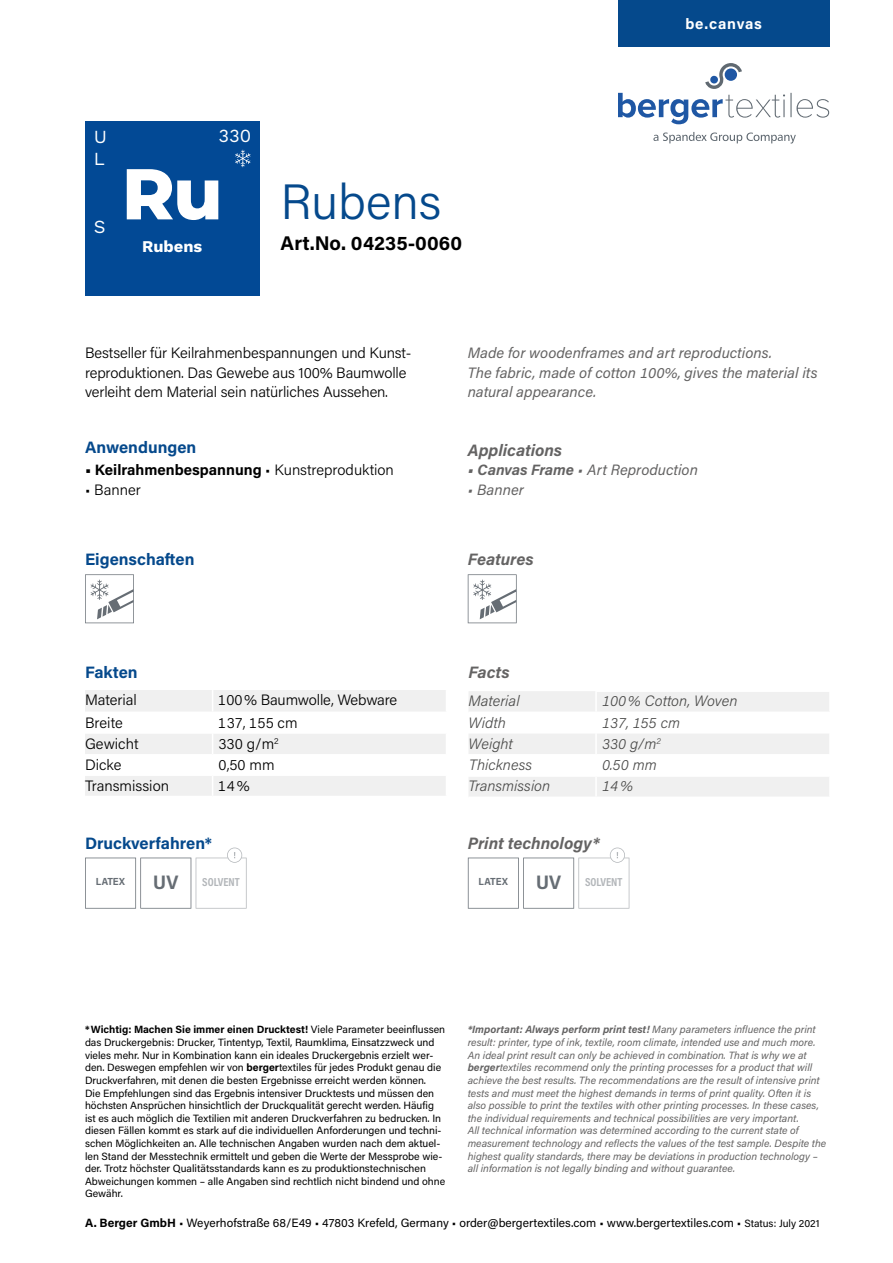
<style>
.page{position:relative;width:893px;height:1263px;background:#fff}
.page>*{position:absolute;margin:0;border:0;box-sizing:border-box;transform-origin:0 0}
.t1{font:800 71.7px "Montserrat";color:#fff}
.t2{font:300 49.5px "Acumin Pro";color:#05498c}
.t3{font:700 19.8px "Acumin Pro";letter-spacing:.005em;color:#000}
.t4{font:18.45px "Work Sans";color:#fff}
.t5{font:700 16.5px "Acumin Pro";color:#05498c}
.t6{font:italic 700 16.5px "Acumin Pro";color:#646363}
.t7{font:700 16.35px "Work Sans";color:#fff}
.t8{font:300 15px/19.5px "Acumin Pro";letter-spacing:-.01em;color:#000}
.t9{font:italic 15px/19.5px "Acumin Pro";color:#646363}
.t10{font:italic 300 15px "Acumin Pro";color:#4a4a49}
.t11{font:700 15px "Acumin Pro";color:#000}
.t12{font:700 15px "Acumin Pro";letter-spacing:.045em;color:#fff}
.t13{font:12px "Acumin Pro";color:#000}
.t14{font:700 11.7px "Acumin Pro Cond";color:#666d74}
.t15{font:10.5px/12.6px "Acumin Pro";color:#000}
.t16{font:italic 10.5px/12.6px "Acumin Pro";color:#646363}
.t17{font:700 10.35px "Acumin Pro Semi Cond";letter-spacing:.02em;color:#666d74}
.s1{font-weight:300}
.s2{font-weight:700}
.s3{font-family:"Acumin Pro Semi Cond";font-size:19.65px}
.s4{font-size:10.5px}
</style>
<div class="page">
<div style="left:85px;top:121px;width:174px;height:174px;background:#024995"></div>
<svg style="left:235px;top:150px;width:16px;height:17px"></svg>
<div style="left:618px;top:0;width:211px;height:47px;background:#05498c"></div>
<svg style="left:85px;top:574px;width:49px;height:49px"></svg>
<svg style="left:468px;top:574px;width:49px;height:49px"></svg>
<svg style="left:85px;top:847px;width:162px;height:62px"></svg>
<svg style="left:468px;top:847px;width:161px;height:62px"></svg>
<svg style="left:85px;top:690px;width:361px;height:106px"></svg>
<svg style="left:469px;top:691px;width:360px;height:105px"></svg>
<svg style="left:618px;top:63px;width:211px;height:61px"></svg>
<div style="left:725px;top:68px;width:12px;height:13px;background:#1f57a4;border-radius:50%"></div>
<svg style="left:653px;top:132px;width:143px;height:12px"></svg>
<h3 class="t4" style="left:94px;top:126px;width:15px">U</h3>
<h3 class="t4" style="left:218px;top:125px;width:34px">330</h3>
<h3 class="t4" style="left:94px;top:148px;width:13px">L</h3>
<h3 class="t4" style="left:94px;top:216px;width:13px">S</h3>
<h1 class="t1" style="left:122px;top:141px;width:102px">Ru</h1>
<h3 class="t7" style="left:142px;top:237px;width:62px">Rubens</h3>
<h2 class="t2" style="left:281px;top:168px;width:162px">Rubens</h2>
<h3 class="t3" style="left:281px;top:230px;width:183px">Art.No. 04235-0060</h3>
<h3 class="t12" style="left:685px;top:13px;width:78px">be.canvas</h3>
<h3 class="t8" style="left:85px;top:342px;width:328px">Bestseller für Keilrahmenbespannungen und Kunst&shy;reproduktionen. Das Gewebe aus 100% Baumwolle verleiht dem Material sein natürliches Aussehen.</h3>
<h3 class="t5" style="left:85px;top:436px;width:113px">Anwendungen</h3>
<h3 class="t11" style="left:85px;top:459px;width:310px">• Keilrahmenbespannung <span class="s1">• Kunstreproduktion</span></h3>
<h3 class="t8" style="left:85px;top:479px;width:57px">• Banner</h3>
<h3 class="t9" style="left:468px;top:342px;width:351px">Made for woodenframes and art reproductions.<br>The fabric, made of cotton 100%, gives the material its natural appearance.</h3>
<h3 class="t6" style="left:468px;top:438px;width:96px">Applications</h3>
<h3 class="t9" style="left:468px;top:459px;width:232px"><span class="s2">• Canvas Frame</span> • Art Reproduction</h3>
<h3 class="t9" style="left:468px;top:479px;width:58px">• Banner</h3>
<h3 class="t5" style="left:85px;top:548px;width:111px">Eigenschaften</h3>
<h3 class="t6" style="left:468px;top:548px;width:68px">Features</h3>
<h3 class="t5" style="left:85px;top:660px;width:54px">Fakten</h3>
<h3 class="t8" style="left:85px;top:690px;width:53px">Material</h3>
<h3 class="t8" style="left:219px;top:690px;width:180px">100% Baumwolle, Webware</h3>
<h3 class="t8" style="left:85px;top:712px;width:39px">Breite</h3>
<h3 class="t8" style="left:219px;top:712px;width:80px">137, 155 cm</h3>
<h3 class="t8" style="left:85px;top:733px;width:55px">Gewicht</h3>
<h3 class="t8" style="left:219px;top:733px;width:62px">330 g/m<sup>2</sup></h3>
<h3 class="t8" style="left:85px;top:754px;width:38px">Dicke</h3>
<h3 class="t8" style="left:219px;top:754px;width:58px">0,50 mm</h3>
<h3 class="t8" style="left:85px;top:775px;width:86px">Transmission</h3>
<h3 class="t8" style="left:219px;top:775px;width:32px">14%</h3>
<h3 class="t6" style="left:468px;top:660px;width:43px">Facts</h3>
<h3 class="t10" style="left:468px;top:691px;width:53px">Material</h3>
<h3 class="t10" style="left:602px;top:691px;width:137px">100% Cotton, Woven</h3>
<h3 class="t10" style="left:468px;top:712px;width:39px">Width</h3>
<h3 class="t10" style="left:602px;top:712px;width:80px">137, 155 cm</h3>
<h3 class="t10" style="left:468px;top:733px;width:46px">Weight</h3>
<h3 class="t10" style="left:602px;top:733px;width:60px">330 g/m<sup>2</sup></h3>
<h3 class="t10" style="left:469px;top:754px;width:64px">Thickness</h3>
<h3 class="t10" style="left:602px;top:754px;width:56px">0.50 mm</h3>
<h3 class="t10" style="left:468px;top:776px;width:83px">Transmission</h3>
<h3 class="t10" style="left:602px;top:776px;width:32px">14%</h3>
<h3 class="t5" style="left:85px;top:832px;width:128px">Druckverfahren*</h3>
<h3 class="t6" style="left:468px;top:832px;width:133px">Print technology*</h3>
<p class="t17" style="left:96px;top:874px;width:31px">LATEX</p>
<p class="t14" style="left:153px;top:874px;width:88px"><span class="s3">UV</span> SOLVENT</p>
<p class="t17" style="left:479px;top:874px;width:31px">LATEX</p>
<p class="t14" style="left:536px;top:874px;width:88px"><span class="s3">UV</span> SOLVENT</p>
<p class="t15" style="left:85px;top:1023px;width:362px"><span class="s2">*Wichtig: Machen Sie immer einen Drucktest!</span> Viele Parameter beeinflussen das Druckergebnis: Drucker, Tintentyp, Textil, Raumklima, Einsatzzweck und vieles mehr. Nur in Kombination kann ein ideales Druckergebnis erzielt wer&shy;den. Deswegen empfehlen wir von <span class="s2">berger</span>textiles für jedes Produkt genau die Druckverfahren, mit denen die besten Ergebnisse erreicht werden können.<br>Die Empfehlungen sind das Ergebnis intensiver Drucktests und müssen den höchsten Ansprüchen hinsichtlich der Druckqualität gerecht werden. Häufig ist es auch möglich die Textilien mit anderen Druckverfahren zu bedrucken. In diesen Fällen kommt es stark auf die individuellen Anforderungen und techni&shy;schen Möglichkeiten an. Alle technischen Angaben wurden nach dem aktuel&shy;len Stand der Messtechnik ermittelt und geben die Werte der Messprobe wie&shy;der. Trotz höchster Qualitätsstandards kann es zu produktionstechnischen Abweichungen kommen – alle Angaben sind rechtlich nicht bindend und ohne Gewähr.</p>
<p class="t16" style="left:468px;top:1023px;width:360px"><span class="s2">*Important: Always perform print test!</span> Many parameters influence the print result: printer, type of ink, textile, room climate, intended use and much more.<br>An ideal print result can only be achieved in combination. That is why we at <span class="s2">berger</span>textiles recommend only the printing processes for a product that will achieve the best results. The recommendations are the result of intensive print tests and must meet the highest demands in terms of print quality. Often it is also possible to print the textiles with other printing processes. In these cases, the individual requirements and technical possibilities are very important.<br>All technical information was determined according to the current state of measurement technology and reflects the values of the test sample. Despite the highest quality standards, there may be deviations in production technology – all information is not legally binding and without guarantee.</p>
<p class="t13" style="left:85px;top:1214px;width:736px"><span class="s2">A. Berger GmbH</span> • Weyerhofstraße 68/E49 • 47803 Krefeld, Germany • order@bergertextiles.com • www.bergertextiles.com • <span class="s4">Status: July 2021</span></p>
</div>
